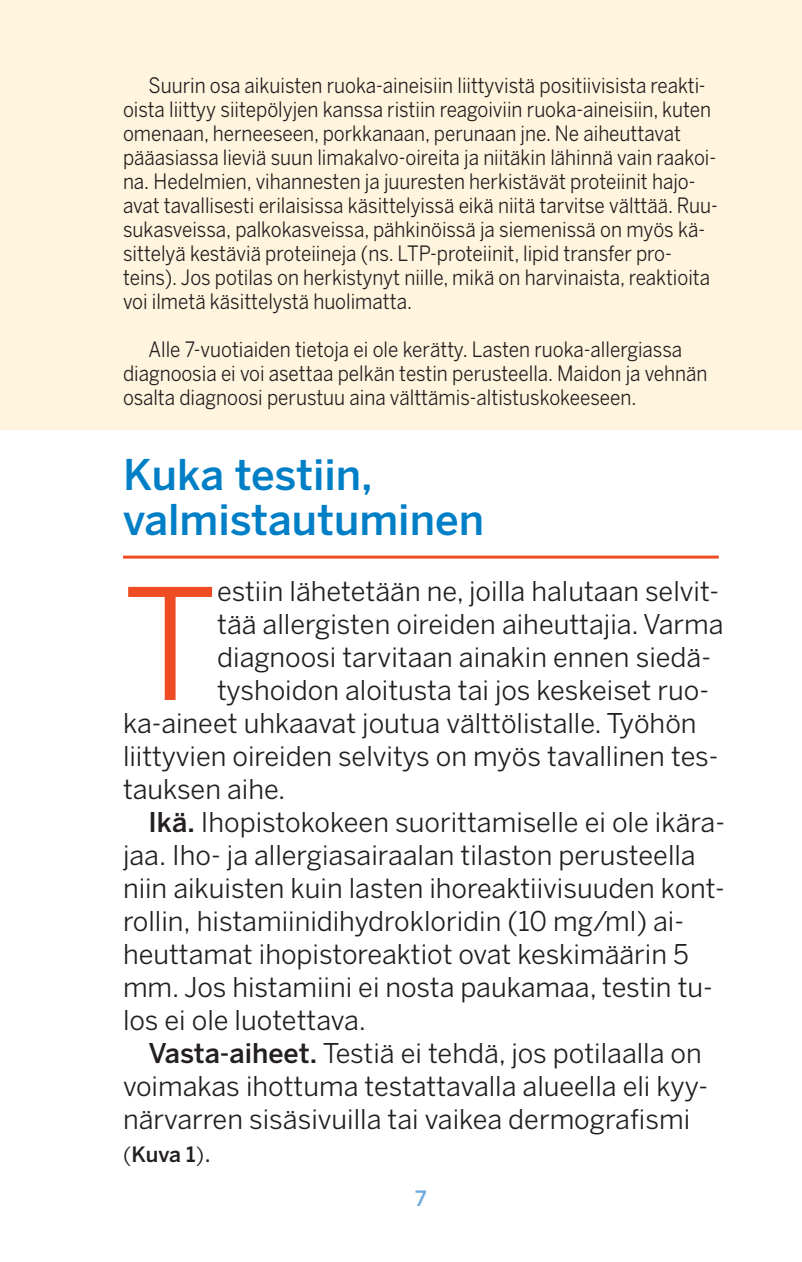
<style>
.page{position:relative;width:802px;height:1262px;background:#fff}
.page>*{position:absolute;margin:0;border:0;box-sizing:border-box;transform-origin:0 0}
.t1{font:152.7px "Benton Sans";color:#f04c23}
.t2{font:500 42px/45px "Benton Sans";color:#007fc6}
.t3{font:27px "Benton Sans";color:#231f20}
.t4{font:21px/24px "Benton Sans";color:#231f20;scale:.9 1}
.t5{font:500 21px "Benton Sans";color:#231f20}
.t6{font:500 21px "Benton Sans";color:#6ea9dc}
.s1{font-weight:500}
.s2{font-weight:400}
.s3{font-weight:400;font-size:27px}
</style>
<div class="page">
<div style="left:0;top:0;width:801px;height:429px;background:#fff5de"></div>
<hr style="left:123px;top:555px;width:595px;height:3px;background:#f04c23">
<p class="t4" style="left:123px;top:75px;width:662px;text-indent:26px">Suurin osa aikuisten ruoka-aineisiin liittyvistä positiivisista reakti&shy;oista liittyy siitepölyjen kanssa ristiin reagoiviin ruoka-aineisiin, kuten omenaan, herneeseen, porkkanaan, perunaan jne. Ne aiheuttavat pääasiassa lieviä suun limakalvo-oireita ja niitäkin lähinnä vain raakoi&shy;na. Hedelmien, vihannesten ja juuresten herkistävät proteiinit hajo&shy;avat tavallisesti erilaisissa käsittelyissä eikä niitä tarvitse välttää. Ruu&shy;sukasveissa, palkokasveissa, pähkinöissä ja siemenissä on myös kä&shy;sittelyä kestäviä proteiineja (ns. LTP-proteiinit, lipid transfer pro&shy;teins). Jos potilas on herkistynyt niille, mikä on harvinaista, reaktioita voi ilmetä käsittelystä huolimatta.</p>
<p class="t4" style="left:123px;top:339px;width:651px;text-indent:26px">Alle 7-vuotiaiden tietoja ei ole kerätty. Lasten ruoka-allergiassa diag noosia ei voi asettaa pelkän testin perusteella. Maidon ja vehnän osalta diagnoosi perustuu aina välttämis-altistuskokeeseen.</p>
<h2 class="t2" style="left:123px;top:456px;width:362px">Kuka testiin, valmistautuminen</h2>
<h1 class="t1" style="left:123px;top:587px;width:96px">T</h1>
<p class="t3" style="left:217px;top:581px;width:503px">estiin lähetetään ne, joilla halutaan selvit-</p>
<p class="t3" style="left:217px;top:614px;width:508px">tää allergisten oireiden aiheuttajia. Var ma</p>
<p class="t3" style="left:217px;top:647px;width:495px">diagnoosi tarvitaan ainakin ennen siedä-</p>
<p class="t3" style="left:217px;top:680px;width:493px">tyshoidon aloitusta tai jos keskeiset ruo-</p>
<p class="t3" style="left:123px;top:713px;width:575px">ka-aineet uhkaavat joutua välttölistalle. Työhön</p>
<p class="t3" style="left:123px;top:746px;width:596px">liittyvien oireiden selvitys on myös tavallinen tes-</p>
<p class="t3" style="left:123px;top:779px;width:164px">tauksen aihe.</p>
<p class="t3" style="left:148px;top:812px;width:578px"><span class="s1">Ikä.</span> Ihopistokokeen suorittamiselle ei ole ikära-</p>
<p class="t3" style="left:123px;top:845px;width:574px">jaa. Iho- ja allergiasairaalan tilaston perusteella</p>
<p class="t3" style="left:123px;top:878px;width:603px">niin aikuisten kuin lasten ihoreaktiivisuuden kont-</p>
<p class="t3" style="left:123px;top:911px;width:562px">rollin, histamiinidihydrokloridin (10 mg/ml) ai-</p>
<p class="t3" style="left:123px;top:944px;width:567px">heut tamat ihopistoreaktiot ovat keskimäärin 5</p>
<p class="t3" style="left:123px;top:977px;width:591px">mm. Jos histamiini ei nosta paukamaa, testin tu-</p>
<p class="t3" style="left:123px;top:1010px;width:244px">los ei ole luotettava.</p>
<p class="t3" style="left:148px;top:1043px;width:554px"><span class="s1">Vasta-aiheet.</span> Testiä ei tehdä, jos potilaalla on</p>
<p class="t3" style="left:123px;top:1076px;width:586px">voimakas ihottuma testattavalla alueella eli kyy-</p>
<p class="t3" style="left:123px;top:1109px;width:568px">närvarren sisäsivuilla tai vaikea dermografismi</p>
<p class="t5" style="left:123px;top:1146px;width:90px"><span class="s2">(</span>Kuva 1<span class="s2">)</span><span class="s3">.</span></p>
<p class="t6" style="left:415px;top:1190px;width:13px">7</p>
</div>
